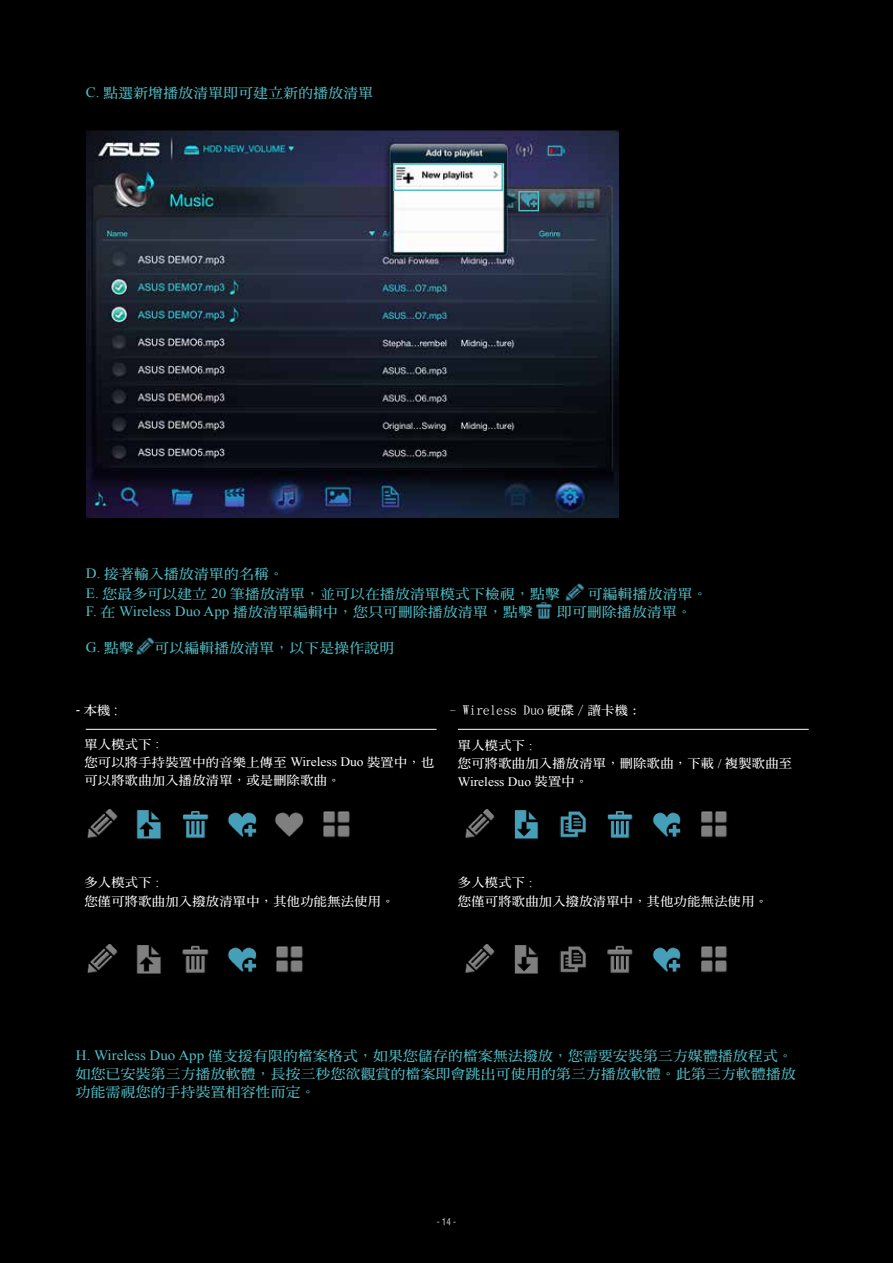
<style>
.page{position:relative;width:893px;height:1263px;background:#000}
.page>*{position:absolute;margin:0;border:0;box-sizing:border-box;transform-origin:0 0}
.t1{font:800 14.25px/18px "Ming";color:#52bec6;scale:1.05 1}
.t2{font:14.25px "Times New Roman";color:#52bec6;scale:1.05 1}
.t3{font:13.5px "Helvetica Cond";color:#fff}
.t4{font:800 12.9px/18px "Ming";color:#fff;scale:1.05 1}
.t5{font:12.9px "Times New Roman";color:#fff;scale:1.05 1}
.t6{font:9px "Helvetica Cond";color:#d3d3d4}
.s1{font-family:"Times New Roman";font-weight:400}
.s2{font-family:"Ming";font-weight:800}
.s3{font-family:"Ming";font-weight:800;font-size:12.9px}
.s4{font-family:"Times New Roman";font-weight:400;font-size:13.5px}
</style>
<div class="page">
<img style="left:86px;top:130px;width:532px;height:387px">
<img style="left:565px;top:583px;width:19px;height:18px">
<img style="left:533px;top:600px;width:19px;height:20px">
<img style="left:134px;top:637px;width:20px;height:18px">
<hr style="left:86px;top:729px;width:351px;height:1px;background:#fff">
<hr style="left:458px;top:729px;width:351px;height:1px;background:#fff">
<img style="left:87px;top:809px;width:31px;height:29px">
<img style="left:136px;top:810px;width:25px;height:29px">
<img style="left:182px;top:811px;width:27px;height:27px">
<img style="left:227px;top:812px;width:30px;height:25px">
<img style="left:274px;top:812px;width:30px;height:25px">
<img style="left:323px;top:811px;width:27px;height:27px">
<img style="left:87px;top:944px;width:31px;height:29px">
<img style="left:136px;top:945px;width:26px;height:29px">
<img style="left:182px;top:945px;width:27px;height:28px">
<img style="left:227px;top:947px;width:30px;height:25px">
<img style="left:276px;top:946px;width:27px;height:27px">
<img style="left:465px;top:809px;width:30px;height:29px">
<img style="left:607px;top:811px;width:26px;height:27px">
<img style="left:652px;top:812px;width:29px;height:25px">
<img style="left:701px;top:811px;width:26px;height:27px">
<img style="left:514px;top:810px;width:24px;height:29px">
<img style="left:559px;top:811px;width:27px;height:27px">
<img style="left:465px;top:944px;width:30px;height:29px">
<img style="left:607px;top:945px;width:26px;height:28px">
<img style="left:652px;top:947px;width:29px;height:25px">
<img style="left:701px;top:946px;width:26px;height:27px">
<img style="left:514px;top:945px;width:25px;height:29px">
<img style="left:559px;top:946px;width:27px;height:27px">
<div style="left:393px;top:163px;width:110px;height:28px;border:2px solid #52bec6"></div>
<div style="left:518px;top:191px;width:21px;height:20px;border:2px solid #52bec6"></div>
<p class="t1" style="left:86px;top:84px;width:275px"><span class="s1">C.</span> 點選新增播放清單即可建立新的播放清單</p>
<p class="t1" style="left:86px;top:564px;width:453px;line-height:19.5px"><span class="s1">D.</span> 接著輸入播放清單的名稱。<br><span class="s1">e.</span> 您最多可以建立 <span class="s1">20</span> 筆播放清單，並可以在播放清單模式下檢視，點擊</p>
<p class="t1" style="left:588px;top:584px;width:116px">可編輯播放清單。</p>
<p class="t1" style="left:86px;top:602px;width:428px"><span class="s1">F.</span> 在 <span class="s1">Wireless Duo App</span> 播放清單編輯中，您只可刪除播放清單，點擊</p>
<p class="t1" style="left:557px;top:602px;width:130px">即可刪除播放清單。</p>
<p class="t2" style="left:86px;top:637px;width:48px">G. <span class="s2">點擊</span></p>
<p class="t1" style="left:154px;top:638px;width:230px">可以編輯播放清單，以下是操作說明</p>
<p class="t3" style="left:76px;top:702px;width:43px">- <span class="s3">本機</span> :</p>
<p class="t4" style="left:84px;top:735px;width:335px">單人模式下 <span class="s1">:<br></span>您可以將手持裝置中的音樂上傳至 <span class="s1">Wireless Duo</span> 裝置中，也可以將歌曲加入播放清單，或是刪除歌曲。</p>
<p class="t4" style="left:449px;top:701px;width:181px">- Wireless Duo 硬碟 / 讀卡機 :</p>
<p class="t4" style="left:458px;top:736px;width:320px">單人模式下 <span class="s1">:<br></span>您可將歌曲加入播放清單，刪除歌曲，下載 <span class="s1">/</span> 複製歌曲至</p>
<p class="t5" style="left:458px;top:773px;width:126px">Wireless Duo <span class="s2">裝置中。</span></p>
<p class="t4" style="left:84px;top:873px;width:297px;line-height:18.8px">多人模式下 <span class="s4">:<br></span>您僅可將歌曲加入撥放清單中，其他功能無法使用。</p>
<p class="t4" style="left:458px;top:873px;width:297px;line-height:18.8px">多人模式下 <span class="s1">:<br></span>您僅可將歌曲加入撥放清單中，其他功能無法使用。</p>
<p class="t1" style="left:76px;top:1047px;width:687px"><span class="s1">H. Wireless Duo App</span> 僅支援有限的檔案格式，如果您儲存的檔案無法撥放，您需要安裝第三方媒體播放程式。如您已安裝第三方播放軟體，長按三秒您欲觀賞的檔案即會跳出可使用的第三方播放軟體。此第三方軟體播放功能需視您的手持裝置相容性而定。</p>
<p class="t6" style="left:437px;top:1216px;width:21px">- 14 -</p>
</div>
